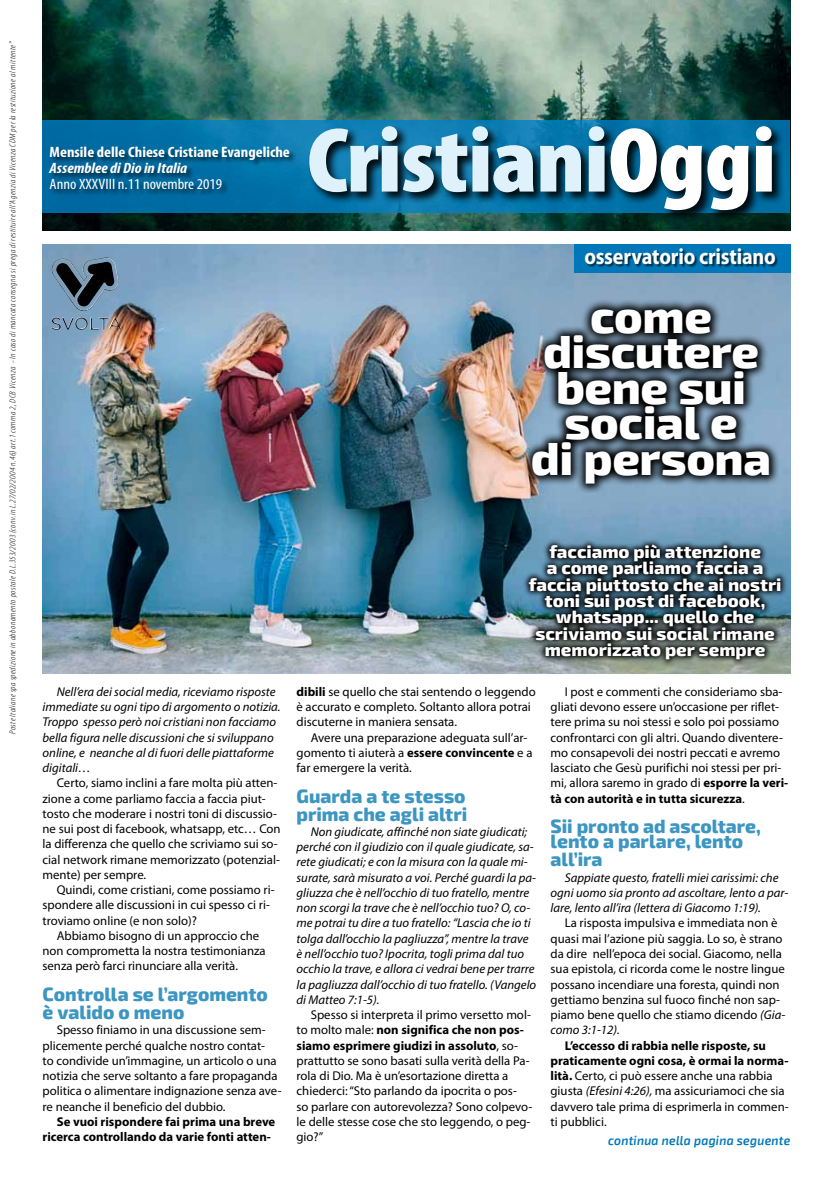
<style>
.page{position:relative;width:833px;height:1188px;background:#fff}
.page>*{position:absolute;margin:0;border:0;box-sizing:border-box;transform-origin:0 0}
.t1{font:900 condensed 92.75px "Myriad Pro";letter-spacing:-.01em;color:#dff1fa;scale:1.1 1}
.t2{font:800 45.5px/35.4px "Exo 2";letter-spacing:-.01em;color:#fff;text-align:center;scale:1.05 1}
.t3{font:700 22.5px "Myriad Pro";letter-spacing:-.01em;color:#fff;scale:.9 1}
.t4{font:800 19px/18px "Exo 2";color:#3c96c1}
.t5{font:700 18.75px "Myriad Pro";letter-spacing:-.01em;color:#fff;scale:.9 1}
.t6{font:800 17.5px/16.2px "Exo 2";color:#fff;text-align:center;scale:1.05 1}
.t7{font:700 condensed 15px "Myriad Pro";color:#fff;scale:1.1 1}
.t8{font:condensed 15px "Myriad Pro";color:#fff;scale:1.1 1}
.t9{font:italic 700 condensed 15px "Myriad Pro";color:#fff;scale:1.1 1}
.t10{font:italic 600 13.12px "Exo 2";letter-spacing:.02em;color:#0077b8;scale:.92 1}
.t11{font:12.75px/15.2px "Myriad Pro";color:#000}
.t12{font:italic 12.75px/15.2px "Myriad Pro";color:#000}
.t13{font:700 12.75px/15.2px "Myriad Pro";color:#000}
.t14{font:italic 300 condensed 8.75px "Myriad Pro";letter-spacing:.035em;color:#000;scale:1.1 1}
.s1{color:#fff}
.s2{font-weight:700}
.s3{font-style:italic}
</style>
<div class="page">
<img style="left:43px;top:244px;width:747px;height:429px">
<svg style="left:520px;top:297px;width:258px;height:196px;background:#404b56"></svg>
<svg style="left:521px;top:536px;width:265px;height:129px;background:#304249"></svg>
<img style="left:43px;top:0;width:747px;height:230px">
<svg style="left:43px;top:120px;width:747px;height:93px;background:#0471a8"></svg>
<div style="left:49px;top:146px;width:247px;height:50px;background:#000;opacity:.6"></div>
<div style="left:305px;top:123px;width:478px;height:99px;background:#000;opacity:.9"></div>
<div style="left:574px;top:244px;width:216px;height:29px;background:#0077b8"></div>
<div style="left:585px;top:249px;width:193px;height:19px;background:#000;opacity:.6"></div>
<img style="left:52px;top:257px;width:67px;height:54px">
<p class="t14" style="left:7px;top:733px;width:631px;rotate:-90deg">Poste Italiane spa spedizione in abbonamento postale D.L.353/2003 (conv.in L.27/02/2004 n.46) art.1 comma 2, DCB Vicenza - In caso di mancata consegna si prega di restituire all’Agenzia di Vicenza CDM per la restituzione al mittente”</p>
<p class="t7" style="left:50px;top:142px;width:220px">Mensile delle Chiese Cristiane Evangeliche</p>
<p class="t9" style="left:50px;top:158px;width:127px">Assemblee di Dio in Italia</p>
<p class="t8" style="left:50px;top:175px;width:158px">Anno XXXVIII n.11 novembre 2019</p>
<h1 class="t1" style="left:307px;top:101px;width:428px">Cristiani<span class="s1">Oggi</span></h1>
<h3 class="t3" style="left:584px;top:242px;width:214px">osservatorio cristiano</h3>
<h3 class="t5" style="left:718px;top:245px;width:72px">attualità</h3>
<h2 class="t2" style="left:531px;top:300px;width:230px">come discutere bene sui social e<br>di persona</h2>
<h3 class="t6" style="left:529px;top:544px;width:242px">facciamo più attenzione<br>a come parliamo faccia a faccia piuttosto che ai nostri toni sui post di facebook, whatsapp... quello che scriviamo sui social rimane memorizzato per sempre</h3>
<p class="t12" style="left:43px;top:683px;width:240px;text-indent:14px">Nell’era dei social media, riceviamo risposte immediate su ogni tipo di argomento o notizia.<br>Troppo spesso però noi cristiani non facciamo bella figura nelle discussioni che si sviluppano online, e neanche al di fuori delle piattaforme digitali…</p>
<p class="t11" style="left:43px;top:775px;width:240px;text-indent:14px">Certo, siamo inclini a fare molta più atten&shy;zione a come parliamo faccia a faccia piut&shy;tosto che moderare i nostri toni di discussio&shy;ne sui post di facebook, whatsapp, etc… Con la differenza che quello che scriviamo sui so&shy;cial network rimane memorizzato (potenzial&shy;mente) per sempre.</p>
<p class="t11" style="left:43px;top:881px;width:233px;text-indent:14px">Quindi, come cristiani, come possiamo ri&shy;spondere alle discussioni in cui spesso ci ri&shy;troviamo online (e non solo)?</p>
<p class="t11" style="left:43px;top:927px;width:225px;text-indent:14px">Abbiamo bisogno di un approccio che non comprometta la nostra testimonianza senza però farci rinunciare alla verità.</p>
<h3 class="t4" style="left:43px;top:985px;width:227px">Controlla se l’argomento è valido o meno</h3>
<p class="t11" style="left:43px;top:1021px;width:241px;text-indent:14px">Spesso finiamo in una discussione sem&shy;plicemente perché qualche nostro contat-<br>to condivide un’immagine, un articolo o una notizia che serve soltanto a fare propaganda politica o alimentare indignazione senza ave&shy;re neanche il beneficio del dubbio.</p>
<p class="t13" style="left:43px;top:1113px;width:234px;text-indent:14px">Se vuoi rispondere fai prima una breve ricerca controllando da varie fonti atten-</p>
<p class="t11" style="left:296px;top:683px;width:241px"><span class="s2">dibili</span> se quello che stai sentendo o leggendo è accurato e completo. Soltanto allora potrai discuterne in maniera sensata.</p>
<p class="t11" style="left:296px;top:729px;width:237px;text-indent:14px">Avere una preparazione adeguata sull’ar&shy;gomento ti aiuterà a <span class="s2">essere convincente</span> e a far emergere la verità.</p>
<h3 class="t4" style="left:296px;top:787px;width:172px">Guarda a te stesso prima che agli altri</h3>
<p class="t12" style="left:296px;top:823px;width:241px;text-indent:14px">Non giudicate, affinché non siate giudicati; perché con il giudizio con il quale giudicate, sa&shy;rete giudicati; e con la misura con la quale mi&shy;surate, sarà misurato a voi. Perché guardi la pa&shy;gliuzza che è nell’occhio di tuo fratello, mentre non scorgi la trave che è nell’occhio tuo? O, co&shy;me potrai tu dire a tuo fratello: “Lascia che io ti tolga dall’occhio la pagliuzza”, mentre la trave è nell’occhio tuo? Ipocrita, togli prima dal tuo occhio la trave, e allora ci vedrai bene per trarre la pagliuzza dall’occhio di tuo fratello. (Vangelo di Matteo 7:1-5).</p>
<p class="t11" style="left:296px;top:1006px;width:237px;text-indent:14px">Spesso si interpreta il primo versetto mol&shy;to molto male: <span class="s2">non significa che non pos&shy;siamo esprimere giudizi in assoluto</span>, so&shy;prattutto se sono basati sulla verità della Pa&shy;rola di Dio. Ma è un’esortazione diretta a chiederci: “Sto parlando da ipocrita o pos-<br>so parlare con autorevolezza? Sono colpevo&shy;le delle stesse cose che sto leggendo, o peg&shy;gio?”</p>
<p class="t11" style="left:550px;top:683px;width:239px;text-indent:14px">I post e commenti che consideriamo sba&shy;gliati devono essere un’occasione per riflet&shy;tere prima su noi stessi e solo poi possiamo confrontarci con gli altri. Quando diventere&shy;mo consapevoli dei nostri peccati e avremo lasciato che Gesù purifichi noi stessi per pri&shy;mi, allora saremo in grado di <span class="s2">esporre la veri&shy;tà con autorità e in tutta sicurezza</span>.</p>
<h3 class="t4" style="left:550px;top:819px;width:212px;line-height:15.2px">Sii pronto ad ascoltare, lento a parlare, lento</h3>
<h3 class="t4" style="left:550px;top:850px;width:53px">all’ira</h3>
<p class="t12" style="left:550px;top:869px;width:239px;text-indent:14px">Sappiate questo, fratelli miei carissimi: che ogni uomo sia pronto ad ascoltare, lento a par&shy;lare, lento all’ira (lettera di Giacomo 1:19).</p>
<p class="t11" style="left:550px;top:915px;width:236px;text-indent:14px">La risposta impulsiva e immediata non è quasi mai l’azione più saggia. Lo so, è strano da dire nell’epoca dei social. Giacomo, nella sua epistola, ci ricorda come le nostre lingue possano incendiare una foresta, quindi non gettiamo benzina sul fuoco finché non sap&shy;piamo bene quello che stiamo dicendo <span class="s3">(Gia&shy;como 3:1-12).</span></p>
<p class="t11" style="left:550px;top:1037px;width:239px;text-indent:14px"><span class="s2">L’eccesso di rabbia nelle risposte, su praticamente ogni cosa, è ormai la norma&shy;lità.</span> Certo, ci può essere anche una rabbia giusta <span class="s3">(Efesini 4:26),</span> ma assicuriamoci che sia davvero tale prima di esprimerla in commen&shy;ti pubblici.</p>
<p class="t10" style="left:608px;top:1132px;width:199px">continua nella pagina seguente</p>
</div>
